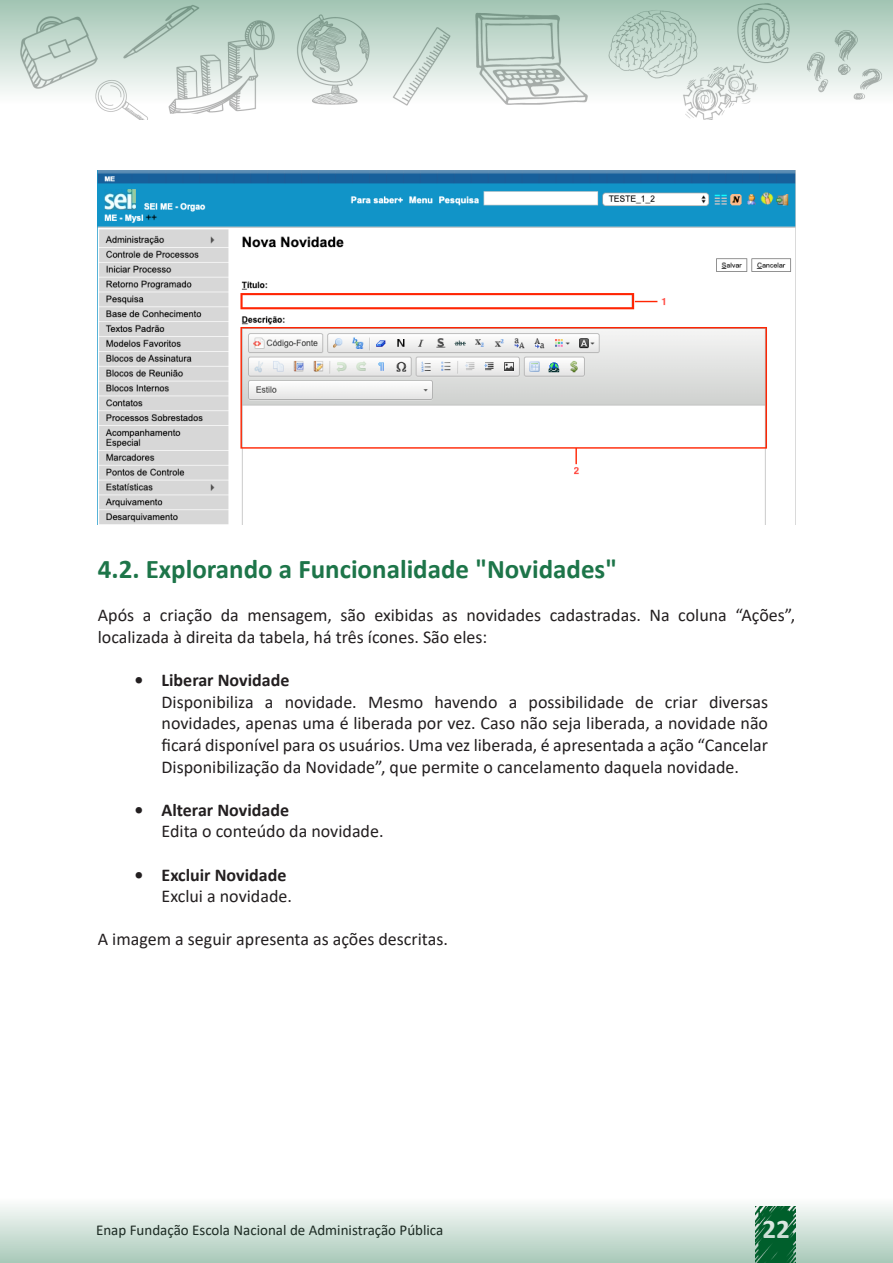
<style>
.page{position:relative;width:893px;height:1263px;background:#fff}
.page>*{position:absolute;margin:0;border:0;box-sizing:border-box;transform-origin:0 0}
.Sub-titulo{font:700 27px "Calibri";color:#1d7549}
.t1{font:700 27px "Calibri";color:#fff}
.Bullets_marcação_II{font:18px/21.6px "Calibri";color:#231f20;text-align:justify}
.texto{font:18px/21.6px "Calibri";color:#231f20}
.t2{font:700 18px "Calibri";color:#231f20}
.t3{font:15px "Calibri";color:#231f20}
</style>
<div class="page">
<svg style="left:0;top:0;width:893px;height:120px"></svg>
<svg style="left:0;top:1205px;width:893px;height:58px;background:#c5dad0"></svg>
<img style="left:98px;top:170px;width:697px;height:354px">
<p class="Sub-titulo" style="left:98px;top:550px;width:521px">4.2. Explorando a Funcionalidade "Novidades"</p>
<p class="texto" style="left:98px;top:604px;width:699px">Após a criação da mensagem, são exibidas as novidades cadastradas. Na coluna “Ações”, localizada à direita da tabela, há três ícones. São eles:</p>
<p class="t2" style="left:135px;top:667px;width:156px">• Liberar Novidade</p>
<p class="Bullets_marcação_II" style="left:162px;top:690px;width:608px">Disponibiliza a novidade. Mesmo havendo a possibilidade de criar diversas novidades, apenas uma é liberada por vez. Caso não seja liberada, a novidade não ficará disponível para os usuários. Uma vez liberada, é apresentada a ação “Cancelar Disponibilização da Novidade”, que permite o cancelamento daquela novidade.</p>
<p class="t2" style="left:135px;top:797px;width:156px">• Alterar Novidade</p>
<p class="Bullets_marcação_II" style="left:162px;top:820px;width:223px">Edita o conteúdo da novidade.</p>
<p class="t2" style="left:135px;top:862px;width:153px">• Excluir Novidade</p>
<p class="Bullets_marcação_II" style="left:162px;top:885px;width:132px">Exclui a novidade.</p>
<p class="texto" style="left:98px;top:928px;width:352px">A imagem a seguir apresenta as ações descritas.</p>
<p class="t3" style="left:96px;top:1220px;width:349px">Enap Fundação Escola Nacional de Administração Pública</p>
<h1 class="t1" style="left:763px;top:1210px;width:29px">22</h1>
</div>
